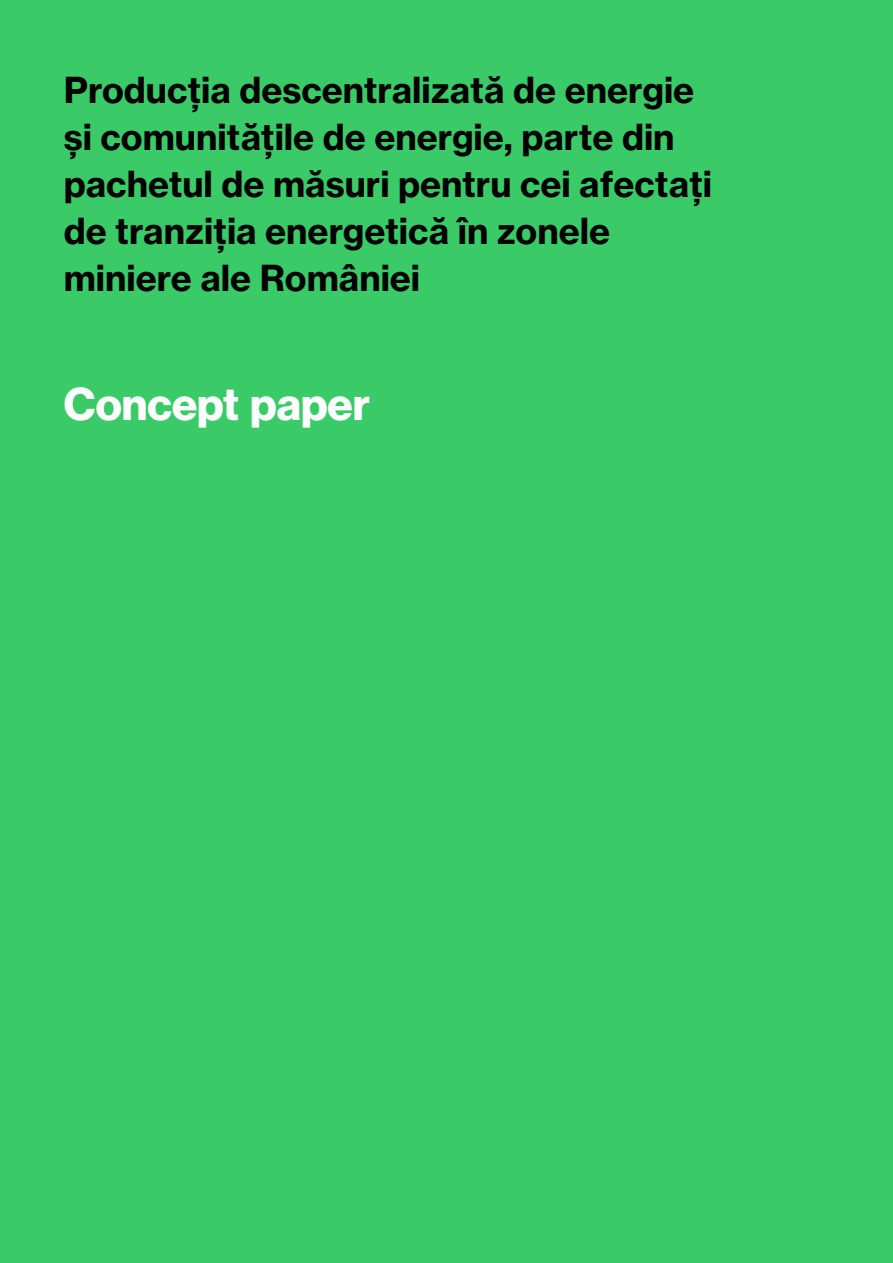
<style>
.page{position:relative;width:893px;height:1263px;background:#3acb68}
.page>*{position:absolute;margin:0;border:0;box-sizing:border-box;transform-origin:0 0}
.t1{font:700 45px "Neue Haas Display";color:#fff}
.t2{font:700 35.25px/47.2px "Neue Haas Grotesk Text";color:#000}
.t3{font:700 13.5px "Neue Haas Grotesk Text";color:#000}
</style>
<div class="page">
<p class="t3" style="left:64px;top:64px;width:10px">2</p>
<p class="t2" style="left:64px;top:66px;width:650px">Producția descentralizată de energie și comunitățile de energie, parte din pachetul de măsuri pentru cei afectați de tranziția energetică în zonele miniere ale României</p>
<p class="t1" style="left:64px;top:377px;width:308px">Concept paper</p>
</div>
